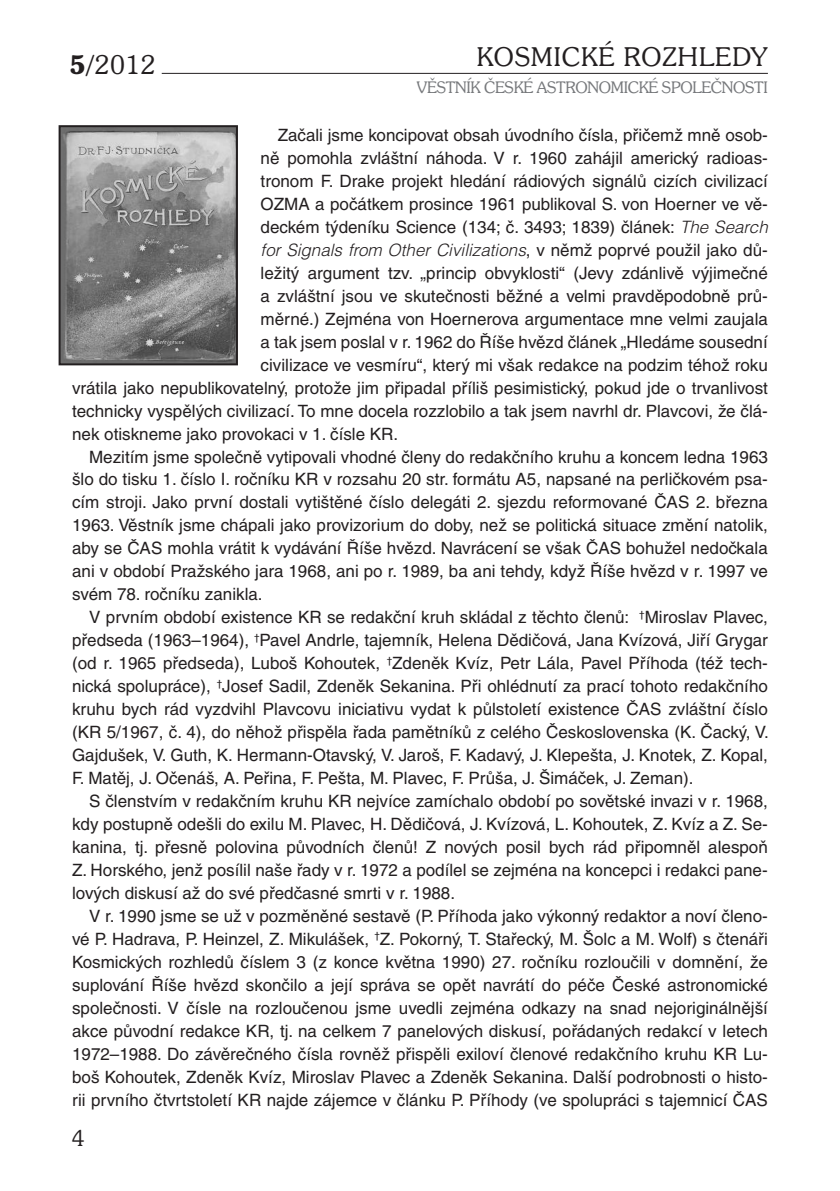
<style>
.page{position:relative;width:840px;height:1191px;background:#fff}
.page>*{position:absolute;margin:0;border:0;box-sizing:border-box;transform-origin:0 0}
.t1{font:300 26px "Souvenir IT Cby BTCE";letter-spacing:.04em;color:#231f20}
.t2{font:300 22px "Souvenir IT Cby BTCE";color:#231f20}
.t3{font:17px "Helvetica CE";color:#231f20}
.t4{font:italic 300 17px "Helvetica CE";color:#231f20}
.t5{font:300 16px "Souvenir IT Cby BTCE";letter-spacing:-.02em;color:#76787b}
.s1{font-weight:600}
.s2{font-weight:300;font-style:italic}
.s3{font-weight:400;font-style:normal}
</style>
<div class="page">
<hr style="left:162px;top:73px;width:605px;height:1px;background:#231f20">
<img style="left:62px;top:128px;width:173px;height:234px">
<div style="left:59px;top:125px;width:179px;height:240px;border:2px solid #231f20"></div>
<h1 class="t1" style="left:69px;top:48px;width:87px"><span class="s1">5/</span>2012</h1>
<h1 class="t1" style="left:476px;top:39px;width:292px">KOSMICKÉ ROZHLEDY</h1>
<p class="t5" style="left:416px;top:77px;width:352px">VĚSTNÍK ČESKÉ ASTRONOMICKÉ SPOLEČNOSTI</p>
<p class="t3" style="left:277px;top:125px;width:491px">Začali jsme koncipovat obsah úvodního čísla, přičemž mně osob-</p>
<p class="t3" style="left:260px;top:148px;width:508px">ně pomohla zvláštní náhoda. V r. 1960 zahájil americký radioas-</p>
<p class="t3" style="left:260px;top:171px;width:508px">tronom F. Drake projekt hledání rádiových signálů cizích civilizací</p>
<p class="t3" style="left:260px;top:194px;width:508px">OZMA a počátkem prosince 1961 publikoval S. von Hoerner ve vě-</p>
<p class="t3" style="left:260px;top:217px;width:508px">deckém týdeníku Science (134; č. 3493; 1839) článek: <span class="s2">The Search</span></p>
<p class="t4" style="left:260px;top:240px;width:508px">for Signals from Other Civilizations<span class="s3">, v němž poprvé použil jako dů-</span></p>
<p class="t3" style="left:260px;top:263px;width:508px">ležitý argument tzv. „princip obvyklosti“ (Jevy zdánlivě výjimečné</p>
<p class="t3" style="left:260px;top:286px;width:508px">a zvláštní jsou ve skutečnosti běžné a velmi pravděpodobně prů-</p>
<p class="t3" style="left:260px;top:309px;width:508px">měrné.) Zejména von Hoernerova argumentace mne velmi zaujala</p>
<p class="t3" style="left:260px;top:332px;width:508px">a tak jsem poslal v r. 1962 do Říše hvězd článek „Hledáme sousední</p>
<p class="t3" style="left:260px;top:355px;width:508px">civilizace ve vesmíru“, který mi však redakce na podzim téhož roku</p>
<p class="t3" style="left:72px;top:378px;width:697px">vrátila jako nepublikovatelný, protože jim připadal příliš pesimistický, pokud jde o trvanlivost</p>
<p class="t3" style="left:72px;top:401px;width:697px">technicky vyspělých civilizací. To mne docela rozzlobilo a tak jsem navrhl dr. Plavcovi, že člá-</p>
<p class="t3" style="left:72px;top:424px;width:327px">nek otiskneme jako provokaci v 1. čísle KR.</p>
<p class="t3" style="left:89px;top:447px;width:680px">Mezitím jsme společně vytipovali vhodné členy do redakčního kruhu a koncem ledna 1963</p>
<p class="t3" style="left:72px;top:469px;width:697px">šlo do tisku 1. číslo I. ročníku KR v rozsahu 20 str. formátu A5, napsané na perličkovém psa-</p>
<p class="t3" style="left:72px;top:492px;width:697px">cím stroji. Jako první dostali vytištěné číslo delegáti 2. sjezdu reformované ČAS 2. března</p>
<p class="t3" style="left:72px;top:515px;width:697px">1963. Věstník jsme chápali jako provizorium do doby, než se politická situace změní natolik,</p>
<p class="t3" style="left:72px;top:538px;width:697px">aby se ČAS mohla vrátit k vydávání Říše hvězd. Navrácení se však ČAS bohužel nedočkala</p>
<p class="t3" style="left:72px;top:561px;width:696px">ani v období Pražského jara 1968, ani po r. 1989, ba ani tehdy, když Říše hvězd v r. 1997 ve</p>
<p class="t3" style="left:72px;top:584px;width:192px">svém 78. ročníku zanikla.</p>
<p class="t3" style="left:89px;top:607px;width:680px">V prvním období existence KR se redakční kruh skládal z těchto členů: <sup>†</sup>Miroslav Plavec,</p>
<p class="t3" style="left:72px;top:630px;width:697px">předseda (1963–1964), <sup>†</sup>Pavel Andrle, tajemník, Helena Dědičová, Jana Kvízová, Jiří Grygar</p>
<p class="t3" style="left:72px;top:653px;width:697px">(od r. 1965 předseda), Luboš Kohoutek, <sup>†</sup>Zdeněk Kvíz, Petr Lála, Pavel Příhoda (též tech-</p>
<p class="t3" style="left:72px;top:676px;width:697px">nická spolupráce), <sup>†</sup>Josef Sadil, Zdeněk Sekanina. Při ohlédnutí za prací tohoto redakčního</p>
<p class="t3" style="left:72px;top:699px;width:697px">kruhu bych rád vyzdvihl Plavcovu iniciativu vydat k půlstoletí existence ČAS zvláštní číslo</p>
<p class="t3" style="left:72px;top:722px;width:697px">(KR 5/1967, č. 4), do něhož přispěla řada pamětníků z celého Československa (K. Čacký, V.</p>
<p class="t3" style="left:72px;top:745px;width:697px">Gajdušek, V. Guth, K. Hermann-Otavský, V. Jaroš, F. Kadavý, J. Klepešta, J. Knotek, Z. Kopal,</p>
<p class="t3" style="left:72px;top:768px;width:622px">F. Matěj, J. Očenáš, A. Peřina, F. Pešta, M. Plavec, F. Průša, J. Šimáček, J. Zeman).</p>
<p class="t3" style="left:89px;top:791px;width:680px">S členstvím v redakčním kruhu KR nejvíce zamíchalo období po sovětské invazi v r. 1968,</p>
<p class="t3" style="left:72px;top:814px;width:697px">kdy postupně odešli do exilu M. Plavec, H. Dědičová, J. Kvízová, L. Kohoutek, Z. Kvíz a Z. Se-</p>
<p class="t3" style="left:72px;top:837px;width:697px">kanina, tj. přesně polovina původních členů! Z nových posil bych rád připomněl alespoň</p>
<p class="t3" style="left:72px;top:860px;width:697px">Z. Horského, jenž posílil naše řady v r. 1972 a podílel se zejména na koncepci i redakci pane-</p>
<p class="t3" style="left:72px;top:883px;width:384px">lových diskusí až do své předčasné smrti v r. 1988.</p>
<p class="t3" style="left:89px;top:906px;width:680px">V r. 1990 jsme se už v pozměněné sestavě (P. Příhoda jako výkonný redaktor a noví členo-</p>
<p class="t3" style="left:72px;top:929px;width:697px">vé P. Hadrava, P. Heinzel, Z. Mikulášek, <sup>†</sup>Z. Pokorný, T. Stařecký, M. Šolc a M. Wolf) s čtenáři</p>
<p class="t3" style="left:72px;top:952px;width:696px">Kosmických rozhledů číslem 3 (z konce května 1990) 27. ročníku rozloučili v domnění, že</p>
<p class="t3" style="left:72px;top:975px;width:697px">suplování Říše hvězd skončilo a její správa se opět navrátí do péče České astronomické</p>
<p class="t3" style="left:72px;top:998px;width:697px">společnosti. V čísle na rozloučenou jsme uvedli zejména odkazy na snad nejoriginálnější</p>
<p class="t3" style="left:72px;top:1021px;width:697px">akce původní redakce KR, tj. na celkem 7 panelových diskusí, pořádaných redakcí v letech</p>
<p class="t3" style="left:72px;top:1043px;width:697px">1972–1988. Do závěrečného čísla rovněž přispěli exiloví členové redakčního kruhu KR Lu-</p>
<p class="t3" style="left:72px;top:1066px;width:697px">boš Kohoutek, Zdeněk Kvíz, Miroslav Plavec a Zdeněk Sekanina. Další podrobnosti o histo-</p>
<p class="t3" style="left:72px;top:1089px;width:697px">rii prvního čtvrtstoletí KR najde zájemce v článku P. Příhody (ve spolupráci s tajemnicí ČAS</p>
<p class="t2" style="left:72px;top:1124px;width:14px">4</p>
</div>
